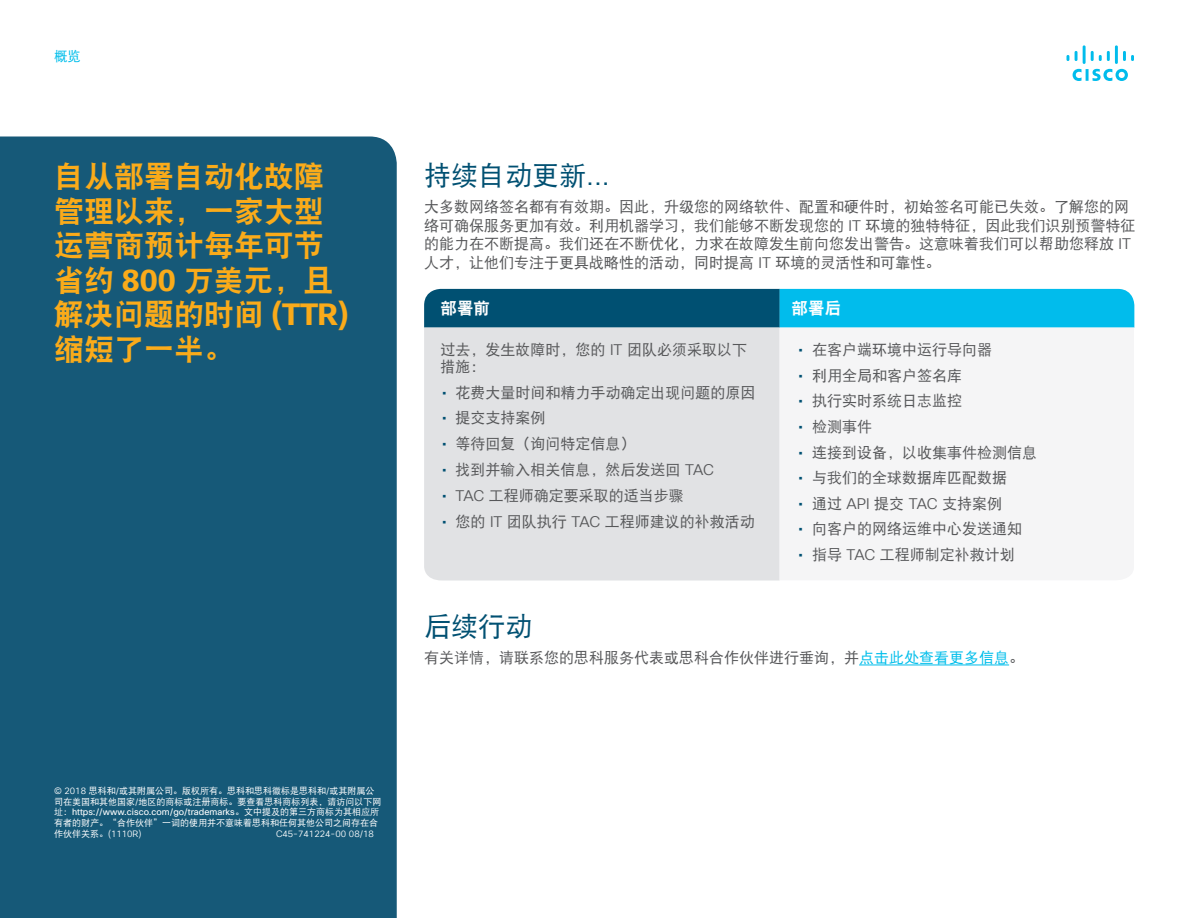
<style>
.page{position:relative;width:1188px;height:918px;background:#fff}
.page>*{position:absolute;margin:0;border:0;box-sizing:border-box;transform-origin:0 0}
.Paragraph_Style19{font:30px/34.5px "DF Hei W9";color:#faab1a}
.Paragraph_Style14{font:27px "DFP Hei W5";color:#005072}
.Paragraph_Style4{font:16.5px "DF Hei W9";color:#fefefe}
.Paragraph_Style4-2{font:16.5px "DF Hei W9";color:#fff}
.Paragraph_Style4-3{font:15px/18.6px "DFP Hei W5";color:#57585a}
.Paragraph_Style17{font:15px/17.1px "DFP Hei W5";color:#57585a}
.Paragraph_Style21{font:15px "DFP Hei W5";color:#57585a}
.Paragraph_Style23{font:15px "DFP Hei W5";color:#57585a}
.Paragraph_Style22{font:15px "DFP Hei W5";color:#57585a}
.Paragraph_Style8{font:15px "DFP Hei W5";color:#57585a}
.Paragraph_Style6{font:15px "DFP Hei W5";color:#57585a}
.Paragraph_Style24{font:15px "DFP Hei W5";color:#57585a}
.Paragraph_Style15{font:15px "DFP Hei W5";color:#57585a}
.Paragraph_Style4-4{font:13.5px "DFP Hei W5";color:#01beeb}
.Paragraph_Style4-5{font:9px/10.6px "DFP Hei W5";color:#fff}
.Paragraph_Style4-6{font:9px "Cisco Sans TT Light";color:#fff}
.s1{font-family:"Cisco Sans TT";font-weight:700}
.s2{font-family:"Cisco Sans TT Light"}
.s3{font-family:"Cisco Sans TT";color:#005072}
.s4{color:#01beeb}
.s5{font-family:"Cisco Sans TT"}
</style>
<div class="page">
<svg style="left:1067px;top:45px;width:67px;height:36px"></svg>
<div style="left:0;top:136px;width:397px;height:782px;background:#165978"></div>
<svg style="left:424px;top:289px;width:710px;height:39px;background:#0588b0"></svg>
<div style="left:424px;top:328px;width:356px;height:253px;background:#e1e2e4"></div>
<hr style="left:859px;top:665px;width:150px;height:1px;background:#01beeb">
<p class="Paragraph_Style4-4" style="left:54px;top:49px;width:28px">概览</p>
<p class="Paragraph_Style19" style="left:54px;top:159px;width:296px">自从部署自动化故障管理以来，一家大型运营商预计每年可节省约 <span class="s1">800</span> 万美元，且解决问题的时间 <span class="s1">(TTR)</span>缩短了一半。</p>
<p class="Paragraph_Style14" style="left:424px;top:160px;width:187px">持续自动更新<span class="s2">...</span></p>
<p class="Paragraph_Style4-3" style="left:424px;top:197px;width:713px">大多数网络签名都有有效期。因此，升级您的网络软件、配置和硬件时，初始签名可能已失效。了解您的网络可确保服务更加有效。利用机器学习，我们能够不断发现您的 <span class="s2">IT</span> 环境的独特特征，因此我们识别预警特征的能力在不断提高。我们还在不断优化，力求在故障发生前向您发出警告。这意味着我们可以帮助您释放 <span class="s2">IT</span>人才，让他们专注于更具战略性的活动，同时提高 <span class="s2">IT</span> 环境的灵活性和可靠性。</p>
<p class="Paragraph_Style4" style="left:441px;top:300px;width:51px">部署前</p>
<p class="Paragraph_Style4-2" style="left:792px;top:300px;width:51px">部署后</p>
<p class="Paragraph_Style17" style="left:441px;top:341px;width:308px">过去，发生故障时，您的 <span class="s2">IT</span> 团队必须采取以下措施：</p>
<p class="Paragraph_Style6" style="left:442px;top:384px;width:315px"><span class="s3">•</span> 花费大量时间和精力手动确定出现问题的原因</p>
<p class="Paragraph_Style15" style="left:442px;top:410px;width:105px"><span class="s3">•</span> 提交支持案例</p>
<p class="Paragraph_Style21" style="left:442px;top:436px;width:195px"><span class="s3">•</span> 等待回复（询问特定信息）</p>
<p class="Paragraph_Style21" style="left:442px;top:462px;width:273px"><span class="s3">•</span> 找到并输入相关信息，然后发送回 <span class="s2">TAC</span></p>
<p class="Paragraph_Style21" style="left:442px;top:488px;width:243px"><span class="s3">•</span> <span class="s2">TAC</span> 工程师确定要采取的适当步骤</p>
<p class="Paragraph_Style8" style="left:442px;top:514px;width:314px"><span class="s3">•</span> 您的 <span class="s2">IT</span> 团队执行 <span class="s2">TAC</span> 工程师建议的补救活动</p>
<p class="Paragraph_Style17" style="left:799px;top:341px;width:195px"><span class="s3">•</span> 在客户端环境中运行导向器</p>
<p class="Paragraph_Style22" style="left:799px;top:367px;width:165px"><span class="s3">•</span> 利用全局和客户签名库</p>
<p class="Paragraph_Style23" style="left:799px;top:393px;width:165px"><span class="s3">•</span> 执行实时系统日志监控</p>
<p class="Paragraph_Style17" style="left:799px;top:418px;width:75px"><span class="s3">•</span> 检测事件</p>
<p class="Paragraph_Style22" style="left:799px;top:444px;width:240px"><span class="s3">•</span> 连接到设备，以收集事件检测信息</p>
<p class="Paragraph_Style23" style="left:799px;top:470px;width:210px"><span class="s3">•</span> 与我们的全球数据库匹配数据</p>
<p class="Paragraph_Style23" style="left:799px;top:495px;width:205px"><span class="s3">•</span> 通过 <span class="s2">API</span> 提交 <span class="s2">TAC</span> 支持案例</p>
<p class="Paragraph_Style17" style="left:799px;top:520px;width:225px"><span class="s3">•</span> 向客户的网络运维中心发送通知</p>
<p class="Paragraph_Style24" style="left:799px;top:547px;width:218px"><span class="s3">•</span> 指导 <span class="s2">TAC</span> 工程师制定补救计划</p>
<p class="Paragraph_Style14" style="left:424px;top:612px;width:109px">后续行动</p>
<p class="Paragraph_Style4-3" style="left:424px;top:649px;width:601px">有关详情，请联系您的思科服务代表或思科合作伙伴进行垂询，并<span class="s4">点击此处查看更多信息</span>。</p>
<p class="Paragraph_Style4-5" style="left:54px;top:785px;width:329px"><span class="s2">© 2018</span> 思科和<span class="s2">/</span>或其附属公司。版权所有。思科和思科徽标是思科和<span class="s2">/</span>或其附属公司在美国和其他国家<span class="s2">/</span>地区的商标或注册商标。要查看思科商标列表，请访问以下网址：<span class="s5">https://www.cisco.com/go/trademarks</span>。文中提及的第三方商标为其相应所有者的财产。“合作伙伴”一词的使用并不意味着思科和任何其他公司之间存在合作伙伴关系。<span class="s2">(1110R)</span></p>
<p class="Paragraph_Style4-6" style="left:276px;top:828px;width:99px">C45-741224-00 08/18</p>
</div>
